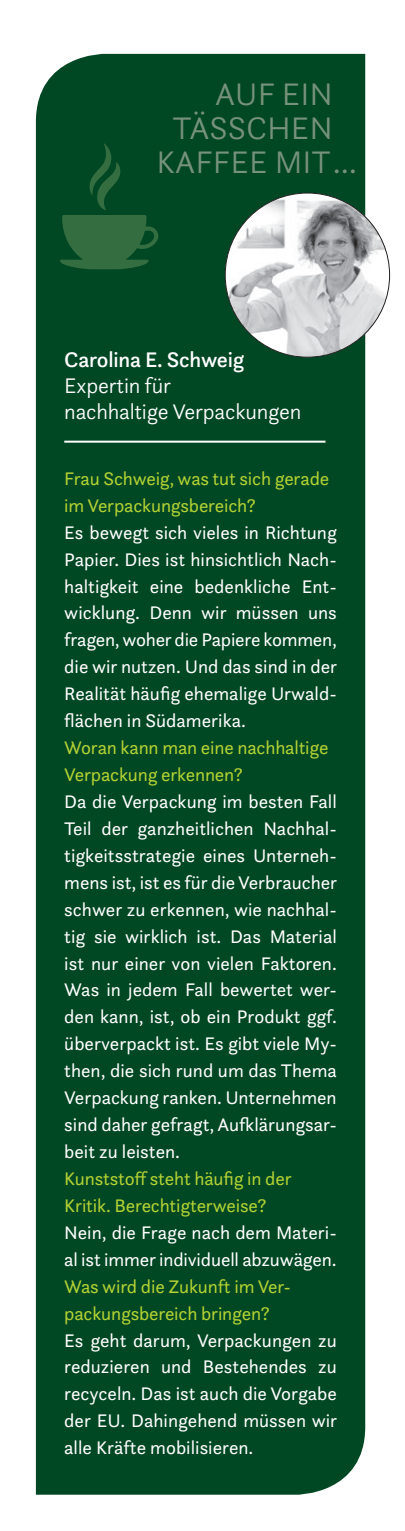
<style>
.page{position:relative;width:405px;height:1531px;background:#fff}
.page>*{position:absolute;margin:0;border:0;box-sizing:border-box;transform-origin:0 0}
.t1{font:300 32.4px/34px "Questa Sans";color:#77927b;text-align:right}
.t2{font:300 22px "Questa Sans";letter-spacing:-.01em;color:#fff}
.t3{font:500 22px "Questa Sans";letter-spacing:-.01em;color:#fff}
.LB__Text_sans_flatte{font:19px/27px "Questa Sans";color:#fff;text-align:justify}
.LB__Text_sans_flatte-2{font:19px/27px "Questa Sans";letter-spacing:-.01em;color:#b3d234}
</style>
<div class="page">
<div style="left:36px;top:54px;width:329px;height:1440px;background:#004723"></div>
<hr style="left:64px;top:441px;width:261px;height:2px;background:#fff">
<svg style="left:60px;top:143px;width:99px;height:126px;background:#13552d"></svg>
<img style="left:225px;top:193px;width:164px;height:164px;border-radius:82px">
<p class="t1" style="left:172px;top:76px;width:162px">AUF EIN<br>TÄSSCHEN</p>
<p class="t1" style="left:156px;top:144px;width:202px">KAFFEE MIT…</p>
<p class="t3" style="left:64px;top:345px;width:181px">Carolina E. Schweig</p>
<p class="t2" style="left:64px;top:371px;width:108px">Expertin für</p>
<p class="t2" style="left:64px;top:397px;width:238px">nachhaltige Verpackungen</p>
<p class="LB__Text_sans_flatte-2" style="left:64px;top:464px;width:266px">Frau Schweig, was tut sich gerade</p>
<p class="LB__Text_sans_flatte-2" style="left:64px;top:491px;width:193px">im Verpackungsbereich?</p>
<p class="LB__Text_sans_flatte" style="left:64px;top:518px;width:274px">Es bewegt sich vieles in Richtung Papier. Dies ist hinsichtlich Nach&shy;haltigkeit eine bedenkliche Ent&shy;wicklung. Denn wir müssen uns fragen, woher die Papiere kommen, die wir nutzen. Und das sind in der Realität häufig ehemalige Urwald&shy;flächen in Südamerika.</p>
<p class="LB__Text_sans_flatte-2" style="left:64px;top:734px;width:265px">Woran kann man eine nachhaltige</p>
<p class="LB__Text_sans_flatte-2" style="left:64px;top:761px;width:180px">Verpackung erkennen?</p>
<p class="LB__Text_sans_flatte" style="left:64px;top:787px;width:274px">Da die Verpackung im besten Fall Teil der ganzheitlichen Nachhal&shy;tigkeitsstrategie eines Unterneh&shy;mens ist, ist es für die Verbraucher schwer zu erkennen, wie nachhal&shy;tig sie wirklich ist. Das Material ist nur einer von vielen Faktoren.<br>Was in jedem Fall bewertet wer&shy;den kann, ist, ob ein Produkt ggf. überverpackt ist. Es gibt viele My&shy;then, die sich rund um das Thema Verpackung ranken. Unternehmen sind daher gefragt, Aufklärungsar&shy;beit zu leisten.</p>
<p class="LB__Text_sans_flatte-2" style="left:64px;top:1164px;width:229px">Kunststoff steht häufig in der<br>Kritik. Berechtigterweise?</p>
<p class="LB__Text_sans_flatte" style="left:64px;top:1218px;width:274px">Nein, die Frage nach dem Materi&shy;al ist immer individuell abzuwägen.</p>
<p class="LB__Text_sans_flatte-2" style="left:64px;top:1272px;width:228px">Was wird die Zukunft im Ver&shy;packungsbereich bringen?</p>
<p class="LB__Text_sans_flatte" style="left:64px;top:1326px;width:274px">Es geht darum, Verpackungen zu reduzieren und Bestehendes zu recyceln. Das ist auch die Vorgabe der EU. Dahingehend müssen wir alle Kräfte mobilisieren.</p>
</div>
